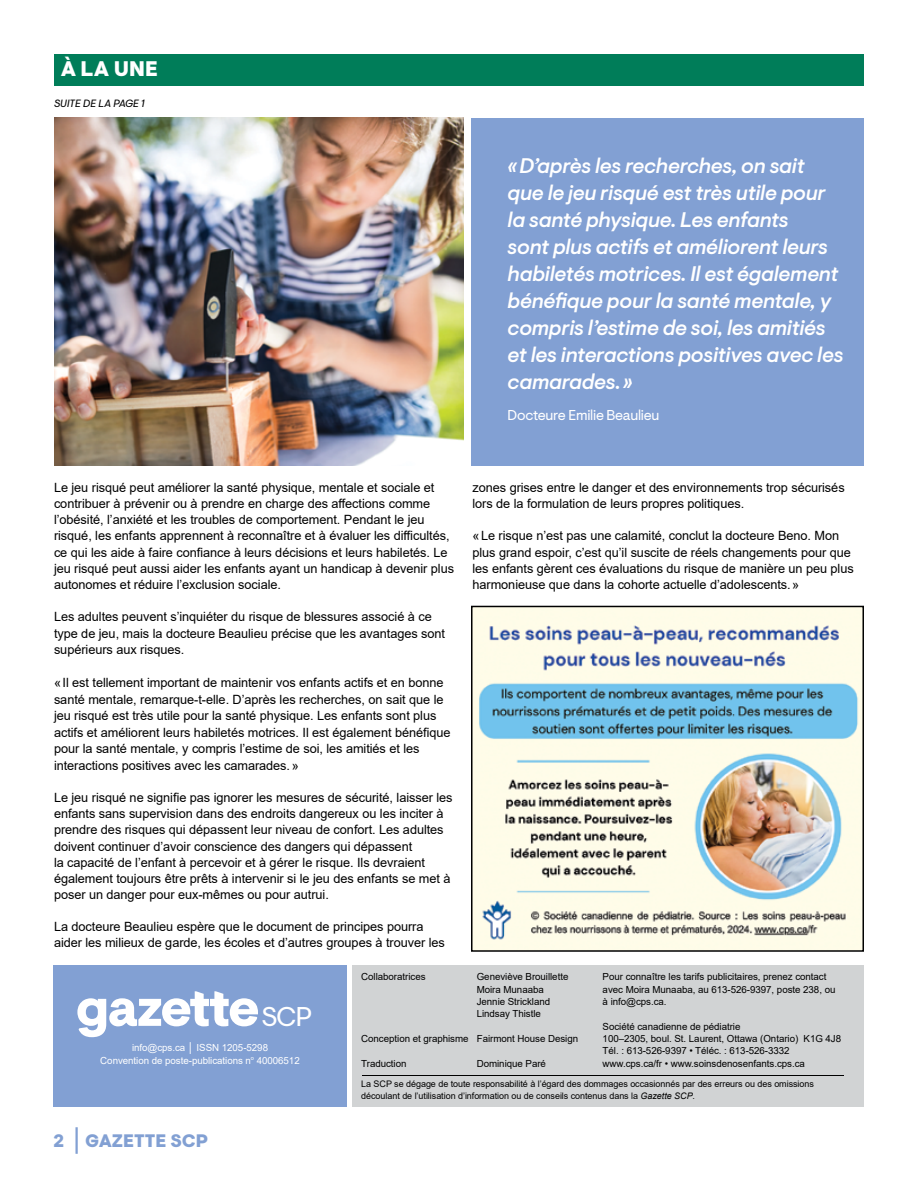
<style>
.page{position:relative;width:918px;height:1188px;background:#fff}
.page>*{position:absolute;margin:0;border:0;box-sizing:border-box;transform-origin:0 0}
.t1{font:900 54px "Visuelt Pro";letter-spacing:-.045em;color:#fff}
.t2{font:italic 500 21px/27px "Visuelt Pro";letter-spacing:-.015em;color:#fff}
.t3{font:900 21px "Visuelt Pro";color:#fff}
.t4{font:900 18px "Visuelt Pro";color:#82a0d3}
.t5{font:14.25px "Visuelt Pro";letter-spacing:-.015em;color:#fff}
.t6{font:12.75px/16.2px "Arial";letter-spacing:-.005em;color:#000}
.t7{font:italic 10.5px "Visuelt Pro";color:#000}
.t8{font:9.75px/12.3px "Arial";letter-spacing:-.005em;color:#000}
.t9{font:9.75px/12.3px "Arial";letter-spacing:-.005em;color:#fff;text-align:center}
.t10{font:9px/12px "Arial";letter-spacing:-.005em;color:#000}
.s1{font-weight:400;font-size:27px}
.s2{font-style:italic}
</style>
<div class="page">
<div style="left:53px;top:965px;width:294px;height:142px;background:#82a0d3"></div>
<div style="left:353px;top:965px;width:511px;height:142px;background:#d1d3d4"></div>
<hr style="left:75px;top:1127px;width:3px;height:27px;background:#82a0d3">
<hr style="left:362px;top:1076px;width:482px;height:1px;background:#000">
<div style="left:54px;top:54px;width:810px;height:31px;background:#007d59"></div>
<div style="left:472px;top:118px;width:392px;height:347px;background:#82a0d3"></div>
<img style="left:54px;top:118px;width:409px;height:347px">
<img style="left:474px;top:609px;width:387px;height:340px">
<div style="left:471px;top:606px;width:393px;height:346px;border:2px solid #000"></div>
<h2 class="t3" style="left:61px;top:57px;width:99px">À LA UNE</h2>
<p class="t7" style="left:54px;top:97px;width:92px">SUITE DE LA PAGE 1</p>
<p class="t2" style="left:508px;top:153px;width:338px">«D’après les recherches, on sait que le jeu risqué est très utile pour la santé physique. Les enfants<br>sont plus actifs et améliorent leurs habiletés motrices. Il est également bénéfique pour la santé mentale, y compris l’estime de soi, les amitiés et les interactions positives avec les camarades.»</p>
<p class="t5" style="left:508px;top:406px;width:153px">Docteure Emilie Beaulieu</p>
<p class="t6" style="left:54px;top:479px;width:402px">Le jeu risqué peut améliorer la santé physique, mentale et sociale et contribuer à prévenir ou à prendre en charge des affections comme l’obésité, l’anxiété et les troubles de comportement. Pendant le jeu risqué, les enfants apprennent à reconnaître et à évaluer les difficultés, ce qui les aide à faire confiance à leurs décisions et leurs habiletés. Le jeu risqué peut aussi aider les enfants ayant un handicap à devenir plus autonomes et réduire l’exclusion sociale.</p>
<p class="t6" style="left:54px;top:609px;width:393px">Les adultes peuvent s’inquiéter du risque de blessures associé à ce type de jeu, mais la docteure Beaulieu précise que les avantages sont supérieurs aux risques.</p>
<p class="t6" style="left:54px;top:675px;width:398px">«Il est tellement important de maintenir vos enfants actifs et en bonne santé mentale, remarque-t-elle. D’après les recherches, on sait que le jeu risqué est très utile pour la santé physique. Les enfants sont plus actifs et améliorent leurs habiletés motrices. Il est également bénéfique pour la santé mentale, y compris l’estime de soi, les amitiés et les interactions positives avec les camarades.»</p>
<p class="t6" style="left:54px;top:790px;width:400px">Le jeu risqué ne signifie pas ignorer les mesures de sécurité, laisser les enfants sans supervision dans des endroits dangereux ou les inciter à prendre des risques qui dépassent leur niveau de confort. Les adultes doivent continuer d’avoir conscience des dangers qui dépassent<br>la capacité de l’enfant à percevoir et à gérer le risque. Ils devraient également toujours être prêts à intervenir si le jeu des enfants se met à poser un danger pour eux-mêmes ou pour autrui.</p>
<p class="t6" style="left:54px;top:919px;width:392px">La docteure Beaulieu espère que le document de principes pourra aider les milieux de garde, les écoles et d’autres groupes à trouver les</p>
<p class="t6" style="left:472px;top:479px;width:374px">zones grises entre le danger et des environnements trop sécurisés lors de la formulation de leurs propres politiques.</p>
<p class="t6" style="left:472px;top:528px;width:383px">«Le risque n’est pas une calamité, conclut la docteure Beno. Mon plus grand espoir, c’est qu’il suscite de réels changements pour que les enfants gèrent ces évaluations du risque de manière un peu plus harmonieuse que dans la cohorte actuelle d’adolescents.»</p>
<h1 class="t1" style="left:76px;top:975px;width:238px">gazette<span class="s1">SCP</span></h1>
<p class="t9" style="left:100px;top:1042px;width:201px">info@cps.ca │ ISSN 1205-5298<br>Convention de poste-publications n<sup>o</sup> 40006512</p>
<h3 class="t4" style="left:53px;top:1130px;width:156px">2 GAZETTE SCP</h3>
<p class="t8" style="left:361px;top:971px;width:66px">Collaboratrices</p>
<p class="t8" style="left:477px;top:971px;width:93px">Geneviève Brouillette<br>Moira Munaaba<br>Jennie Strickland<br>Lindsay Thistle</p>
<p class="t8" style="left:361px;top:1032px;width:218px">Conception et graphisme Fairmont House Design</p>
<p class="t8" style="left:361px;top:1057px;width:47px">Traduction</p>
<p class="t8" style="left:477px;top:1057px;width:71px">Dominique Paré</p>
<p class="t8" style="left:603px;top:971px;width:234px">Pour connaître les tarifs publicitaires, prenez contact avec Moira Munaaba, au 613-526-9397, poste 238, ou à info@cps.ca.</p>
<p class="t8" style="left:603px;top:1020px;width:240px">Société canadienne de pédiatrie<br>100–2305, boul. St. Laurent, Ottawa (Ontario) K1G 4J8<br>Tél. : 613-526-9397 • Téléc. : 613-526-3332 www.cps.ca/fr • www.soinsdenosenfants.cps.ca</p>
<p class="t10" style="left:361px;top:1078px;width:454px">La SCP se dégage de toute responsabilité à l’égard des dommages occasionnés par des erreurs ou des omissions découlant de l’utilisation d’information ou de conseils contenus dans la <span class="s2">Gazette SCP</span>.</p>
</div>
